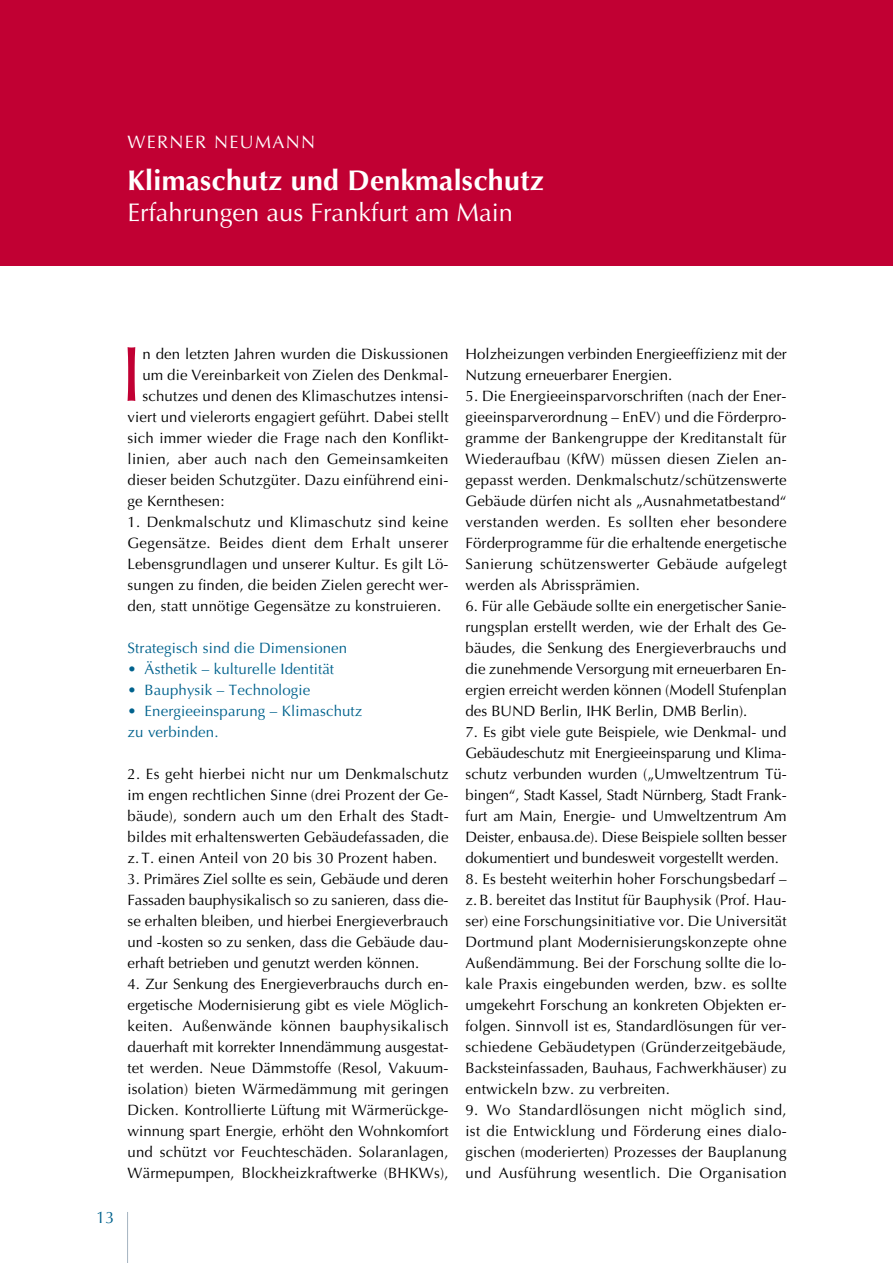
<style>
.page{position:relative;width:893px;height:1263px;background:#fff}
.page>*{position:absolute;margin:0;border:0;box-sizing:border-box;transform-origin:0 0}
.t1{font:78px "Optima CE";color:#c10033}
.t2{font:700 28.5px "Optima CE";letter-spacing:.01em;color:#fff}
.t3{font:25.5px "Optima CE";color:#fff}
.t4{font:18px "Optima CE";color:#fff}
.t5{font:16.5px "Optima";color:#00628d}
.t6{font:15px/21px "Optima CE";letter-spacing:.01em;color:#000;text-align:justify}
.t7{font:15px/21px "Optima CE";letter-spacing:.01em;color:#00628d}
</style>
<div class="page">
<hr style="left:127px;top:1212px;width:1px;height:51px;background:#a4b3c0">
<div style="left:0;top:0;width:893px;height:266px;background:#c10033"></div>
<h1 class="t4" style="left:128px;top:131px;width:189px">WERNER NEUMANN</h1>
<h1 class="t2" style="left:128px;top:162px;width:418px">Klimaschutz und Denkmalschutz</h1>
<h1 class="t3" style="left:128px;top:197px;width:387px">Erfahrungen aus Frankfurt am Main</h1>
<p class="t5" style="left:96px;top:1208px;width:20px">13</p>
<p class="t1" style="left:120px;top:327px;width:23px">I</p>
<p class="t6" style="left:142px;top:343px;width:308px">n den letzten Jahren wurden die Diskussionen</p>
<p class="t6" style="left:142px;top:364px;width:308px">um die Vereinbarkeit von Zielen des Denkmal-</p>
<p class="t6" style="left:142px;top:385px;width:308px">schutzes und denen des Klimaschutzes intensi-</p>
<p class="t6" style="left:128px;top:406px;width:323px">viert und vielerorts engagiert geführt. Dabei stellt</p>
<p class="t6" style="left:128px;top:427px;width:323px">sich immer wieder die Frage nach den Konflikt-</p>
<p class="t6" style="left:128px;top:448px;width:322px">linien, aber auch nach den Gemeinsamkeiten</p>
<p class="t6" style="left:128px;top:469px;width:322px">dieser beiden Schutzgüter. Dazu einführend eini-</p>
<p class="t6" style="left:128px;top:490px;width:98px">ge Kernthesen:</p>
<p class="t6" style="left:128px;top:511px;width:323px">1. Denkmalschutz und Klimaschutz sind keine Gegensätze. Beides dient dem Erhalt unserer Lebensgrundlagen und unserer Kultur. Es gilt Lö&shy;sungen zu finden, die beiden Zielen gerecht wer&shy;den, statt unnötige Gegensätze zu konstruieren.</p>
<p class="t7" style="left:128px;top:637px;width:221px">Strategisch sind die Dimensionen</p>
<p class="t7" style="left:128px;top:658px;width:208px">• Ästhetik – kulturelle Identität</p>
<p class="t7" style="left:128px;top:679px;width:184px">• Bauphysik – Technologie</p>
<p class="t7" style="left:128px;top:700px;width:236px">• Energieeinsparung – Klimaschutz zu verbinden.</p>
<p class="t6" style="left:128px;top:763px;width:323px">2. Es geht hierbei nicht nur um Denkmalschutz im engen rechtlichen Sinne (drei Prozent der Ge&shy;bäude), sondern auch um den Erhalt des Stadt&shy;bildes mit erhaltenswerten Gebäudefassaden, die z. T. einen Anteil von 20 bis 30 Prozent haben.</p>
<p class="t6" style="left:128px;top:868px;width:323px">3. Primäres Ziel sollte es sein, Gebäude und deren Fassaden bauphysikalisch so zu sanieren, dass die&shy;se erhalten bleiben, und hierbei Energieverbrauch und -kosten so zu senken, dass die Gebäude dau&shy;erhaft betrieben und genutzt werden können.</p>
<p class="t6" style="left:128px;top:973px;width:323px">4. Zur Senkung des Energieverbrauchs durch en&shy;ergetische Modernisierung gibt es viele Möglich&shy;keiten. Außenwände können bauphysikalisch dauerhaft mit korrekter Innendämmung ausgestat&shy;tet werden. Neue Dämmstoffe (Resol, Vakuum&shy;isolation) bieten Wärmedämmung mit geringen Dicken. Kontrollierte Lüftung mit Wärmerückge&shy;winnung spart Energie, erhöht den Wohnkomfort und schützt vor Feuchteschäden. Solaranlagen, Wärmepumpen, Blockheizkraftwerke (BHKWs),</p>
<p class="t6" style="left:466px;top:343px;width:323px">Holzheizungen verbinden Energieeffizienz mit der<br>Nutzung erneuerbarer Energien.</p>
<p class="t6" style="left:466px;top:385px;width:323px">5. Die Energieeinsparvorschriften (nach der Ener&shy;gieeinsparverordnung – EnEV) und die Förderpro&shy;gramme der Bankengruppe der Kreditanstalt für Wiederaufbau (KfW) müssen diesen Zielen an&shy;gepasst werden. Denkmalschutz/schützenswerte Gebäude dürfen nicht als „Ausnahmetatbestand“ verstanden werden. Es sollten eher besondere Förderprogramme für die erhaltende energetische Sanierung schützenswerter Gebäude aufgelegt werden als Abrissprämien.</p>
<p class="t6" style="left:466px;top:595px;width:323px">6. Für alle Gebäude sollte ein energetischer Sanie&shy;rungsplan erstellt werden, wie der Erhalt des Ge&shy;bäudes, die Senkung des Energieverbrauchs und die zunehmende Versorgung mit erneuerbaren En&shy;ergien erreicht werden können (Modell Stufenplan des BUND Berlin, IHK Berlin, DMB Berlin).</p>
<p class="t6" style="left:466px;top:721px;width:323px">7. Es gibt viele gute Beispiele, wie Denkmal- und Gebäudeschutz mit Energieeinsparung und Klima&shy;schutz verbunden wurden („Umweltzentrum Tü&shy;bingen“, Stadt Kassel, Stadt Nürnberg, Stadt Frank&shy;furt am Main, Energie- und Umweltzentrum Am Deister, enbausa.de). Diese Beispiele sollten besser dokumentiert und bundesweit vorgestellt werden.</p>
<p class="t6" style="left:466px;top:868px;width:323px">8. Es besteht weiterhin hoher Forschungsbedarf – z.B. bereitet das Institut für Bauphysik (Prof. Hau&shy;ser) eine Forschungsinitiative vor. Die Universität Dortmund plant Modernisierungskonzepte ohne Außendämmung. Bei der Forschung sollte die lo&shy;kale Praxis eingebunden werden, bzw. es sollte umgekehrt Forschung an konkreten Objekten er&shy;folgen. Sinnvoll ist es, Standardlösungen für ver&shy;schiedene Gebäudetypen (Gründerzeitgebäude, Backsteinfassaden, Bauhaus, Fachwerkhäuser) zu entwickeln bzw. zu verbreiten.</p>
<p class="t6" style="left:466px;top:1099px;width:323px">9. Wo Standardlösungen nicht möglich sind, ist die Entwicklung und Förderung eines dialo&shy;gischen (moderierten) Prozesses der Bauplanung und Ausführung wesentlich. Die Organisation</p>
</div>
